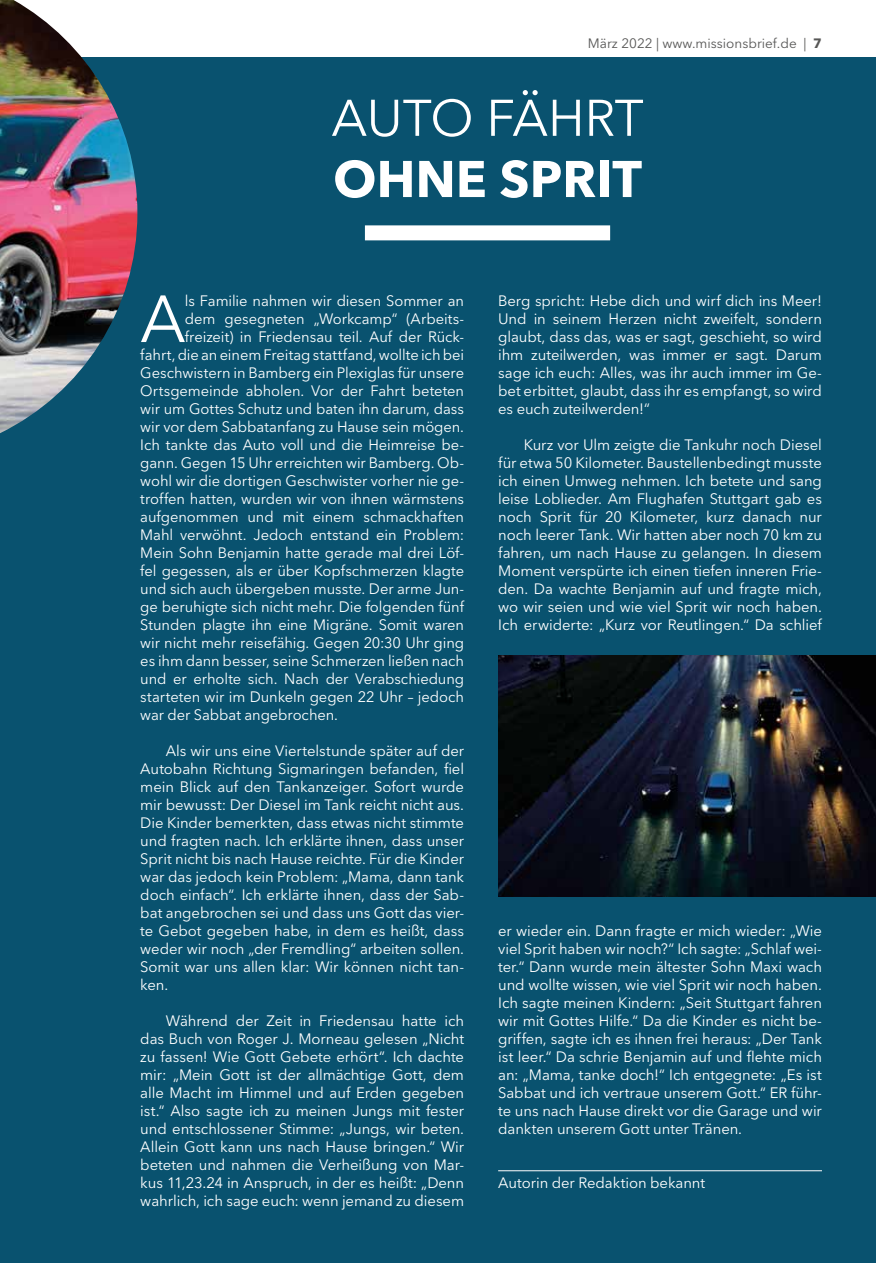
<style>
.page{position:relative;width:876px;height:1263px;background:#fff}
.page>*{position:absolute;margin:0;border:0;box-sizing:border-box;transform-origin:0 0}
.t1{font:65.85px "Avenir Next LT Pro";color:#fff}
.t2{font:51px "Avenir Next LT Pro";letter-spacing:-.01em;color:#fff}
.t3{font:700 51px "Avenir Next LT Pro";color:#fff}
.t4{font:15px/18px "Avenir Next LT Pro";letter-spacing:-.005em;color:#fff;text-align:justify}
.t5{font:13.5px "Avenir Next LT Pro";color:#575756}
.s1{font-weight:700}
</style>
<div class="page">
<div style="left:0;top:57px;width:876px;height:1206px;background:#09526f"></div>
<hr style="left:498px;top:1170px;width:324px;height:1px;background:#fff">
<div style="left:365px;top:225px;width:245px;height:15px;background:#fff"></div>
<img style="left:0;top:0;width:137px;height:433px">
<img style="left:498px;top:656px;width:378px;height:241px">
<p class="t5" style="left:588px;top:35px;width:236px">März 2022 | www.missionsbrief.de | <span class="s1">7</span></p>
<h2 class="t2" style="left:331px;top:88px;width:314px">AUTO FÄHRT</h2>
<h2 class="t3" style="left:333px;top:148px;width:310px">OHNE SPRIT</h2>
<h1 class="t1" style="left:140px;top:280px;width:47px">A</h1>
<p class="t4" style="left:185px;top:292px;width:281px">ls Familie nahmen wir diesen Sommer an</p>
<p class="t4" style="left:185px;top:310px;width:281px">dem gesegneten „Workcamp“ (Arbeits-</p>
<p class="t4" style="left:185px;top:328px;width:281px">freizeit) in Friedensau teil. Auf der Rück-</p>
<p class="t4" style="left:140px;top:346px;width:325px">fahrt, die an einem Freitag stattfand, wollte ich bei</p>
<p class="t4" style="left:140px;top:364px;width:325px">Geschwistern in Bamberg ein Plexiglas für unsere</p>
<p class="t4" style="left:140px;top:382px;width:325px">Ortsgemeinde abholen. Vor der Fahrt beteten</p>
<p class="t4" style="left:140px;top:400px;width:325px">wir um Gottes Schutz und baten ihn darum, dass</p>
<p class="t4" style="left:140px;top:418px;width:325px">wir vor dem Sabbatanfang zu Hause sein mögen.</p>
<p class="t4" style="left:140px;top:436px;width:325px">Ich tankte das Auto voll und die Heimreise be-</p>
<p class="t4" style="left:140px;top:454px;width:325px">gann. Gegen 15 Uhr erreichten wir Bamberg. Ob-</p>
<p class="t4" style="left:140px;top:472px;width:325px">wohl wir die dortigen Geschwister vorher nie ge-</p>
<p class="t4" style="left:140px;top:490px;width:325px">troffen hatten, wurden wir von ihnen wärmstens</p>
<p class="t4" style="left:140px;top:508px;width:325px">aufgenommen und mit einem schmackhaften</p>
<p class="t4" style="left:140px;top:526px;width:325px">Mahl verwöhnt. Jedoch entstand ein Problem:</p>
<p class="t4" style="left:140px;top:544px;width:325px">Mein Sohn Benjamin hatte gerade mal drei Löf-</p>
<p class="t4" style="left:140px;top:562px;width:325px">fel gegessen, als er über Kopfschmerzen klagte</p>
<p class="t4" style="left:140px;top:580px;width:325px">und sich auch übergeben musste. Der arme Jun-</p>
<p class="t4" style="left:140px;top:598px;width:325px">ge beruhigte sich nicht mehr. Die folgenden fünf</p>
<p class="t4" style="left:140px;top:616px;width:325px">Stunden plagte ihn eine Migräne. Somit waren</p>
<p class="t4" style="left:140px;top:634px;width:325px">wir nicht mehr reisefähig. Gegen 20:30 Uhr ging</p>
<p class="t4" style="left:140px;top:652px;width:325px">es ihm dann besser, seine Schmerzen ließen nach</p>
<p class="t4" style="left:140px;top:670px;width:325px">und er erholte sich. Nach der Verabschiedung</p>
<p class="t4" style="left:140px;top:688px;width:325px">starteten wir im Dunkeln gegen 22 Uhr – jedoch</p>
<p class="t4" style="left:140px;top:706px;width:199px">war der Sabbat angebrochen.</p>
<p class="t4" style="left:140px;top:742px;width:325px;text-indent:26px">Als wir uns eine Viertelstunde später auf der Autobahn Richtung Sigmaringen befanden, fiel mein Blick auf den Tankanzeiger. Sofort wurde mir bewusst: Der Diesel im Tank reicht nicht aus.<br>Die Kinder bemerkten, dass etwas nicht stimmte und fragten nach. Ich erklärte ihnen, dass unser Sprit nicht bis nach Hause reichte. Für die Kinder war das jedoch kein Problem: „Mama, dann tank doch einfach“. Ich erklärte ihnen, dass der Sab&shy;bat angebrochen sei und dass uns Gott das vier&shy;te Gebot gegeben habe, in dem es heißt, dass weder wir noch „der Fremdling“ arbeiten sollen.<br>Somit war uns allen klar: Wir können nicht tan&shy;ken.</p>
<p class="t4" style="left:140px;top:1012px;width:325px;text-indent:26px">Während der Zeit in Friedensau hatte ich das Buch von Roger J. Morneau gelesen „Nicht zu fassen! Wie Gott Gebete erhört“. Ich dachte mir: „Mein Gott ist der allmächtige Gott, dem alle Macht im Himmel und auf Erden gegeben ist.“ Also sagte ich zu meinen Jungs mit fester und entschlossener Stimme: „Jungs, wir beten.<br>Allein Gott kann uns nach Hause bringen.“ Wir beteten und nahmen die Verheißung von Mar&shy;kus 11,23.24 in Anspruch, in der es heißt: „Denn wahrlich, ich sage euch: wenn jemand zu diesem</p>
<p class="t4" style="left:498px;top:292px;width:325px">Berg spricht: Hebe dich und wirf dich ins Meer!<br>Und in seinem Herzen nicht zweifelt, sondern glaubt, dass das, was er sagt, geschieht, so wird ihm zuteilwerden, was immer er sagt. Darum sage ich euch: Alles, was ihr auch immer im Ge&shy;bet erbittet, glaubt, dass ihr es empfangt, so wird es euch zuteilwerden!“</p>
<p class="t4" style="left:498px;top:436px;width:325px;text-indent:26px">Kurz vor Ulm zeigte die Tankuhr noch Diesel für etwa 50 Kilometer. Baustellenbedingt musste ich einen Umweg nehmen. Ich betete und sang leise Loblieder. Am Flughafen Stuttgart gab es noch Sprit für 20 Kilometer, kurz danach nur noch leerer Tank. Wir hatten aber noch 70 km zu fahren, um nach Hause zu gelangen. In diesem Moment verspürte ich einen tiefen inneren Frie&shy;den. Da wachte Benjamin auf und fragte mich, wo wir seien und wie viel Sprit wir noch haben.<br>Ich erwiderte: „Kurz vor Reutlingen.“ Da schlief</p>
<p class="t4" style="left:498px;top:922px;width:325px">er wieder ein. Dann fragte er mich wieder: „Wie viel Sprit haben wir noch?“ Ich sagte: „Schlaf wei&shy;ter.“ Dann wurde mein ältester Sohn Maxi wach und wollte wissen, wie viel Sprit wir noch haben.<br>Ich sagte meinen Kindern: „Seit Stuttgart fahren wir mit Gottes Hilfe.“ Da die Kinder es nicht be&shy;griffen, sagte ich es ihnen frei heraus: „Der Tank ist leer.“ Da schrie Benjamin auf und flehte mich an: „Mama, tanke doch!“ Ich entgegnete: „Es ist Sabbat und ich vertraue unserem Gott.“ ER führ&shy;te uns nach Hause direkt vor die Garage und wir dankten unserem Gott unter Tränen.</p>
<p class="t4" style="left:498px;top:1174px;width:209px">Autorin der Redaktion bekannt</p>
</div>
